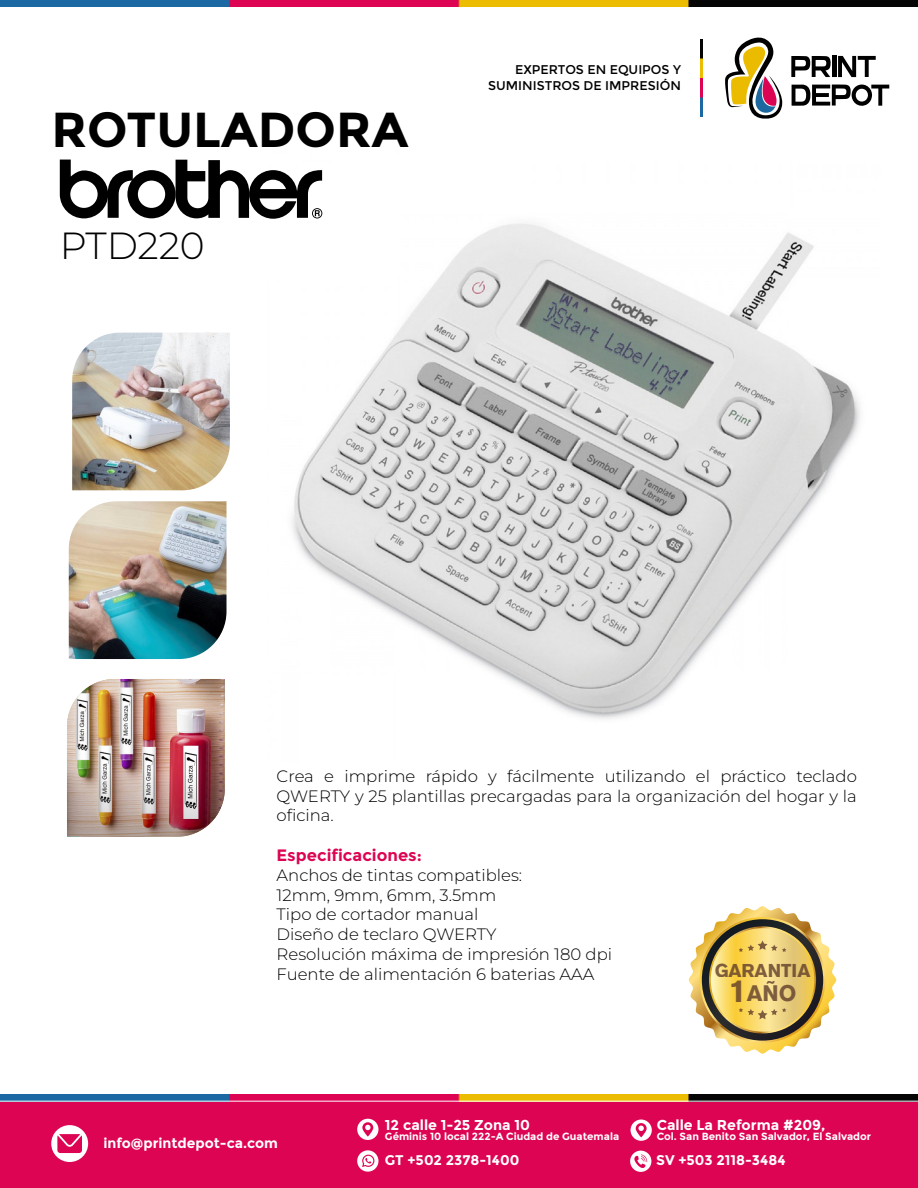
<style>
.page{position:relative;width:918px;height:1188px;background:#fff}
.page>*{position:absolute;margin:0;border:0;box-sizing:border-box;transform-origin:0 0}
.t1{font:700 49.05px "Montserrat";color:#000}
.t2{font:300 37.8px "Montserrat";letter-spacing:-.005em;color:#000}
.t3{font:700 22.35px "Akzidenz Grotesk BE";color:#603d2b}
.t4{font:700 18.45px "Akzidenz Grotesk BE";color:#603d2b}
.t5{font:300 16.5px/19.8px "Montserrat";color:#000;text-align:justify}
.t6{font:700 16.5px "Montserrat";color:#dd0553}
.t7{font:700 14.25px "Montserrat";color:#fff}
.t8{font:700 13.95px "Montserrat";color:#fff}
.t9{font:12.6px/15.1px "Montserrat";color:#000;text-align:right}
.t10{font:700 10.35px "Montserrat";color:#fff}
.s1{font-size:31.65px}
</style>
<div class="page">
<img style="left:292px;top:170px;width:569px;height:549px">
<div style="left:0;top:1096px;width:918px;height:92px;background:#dd0553"></div>
<svg style="left:51px;top:1125px;width:37px;height:37px"></svg>
<img style="left:0;top:1094px;width:918px;height:7px">
<img style="left:0;top:0;width:918px;height:7px">
<svg style="left:725px;top:37px;width:57px;height:82px"></svg>
<svg style="left:791px;top:56px;width:98px;height:50px"></svg>
<img style="left:700px;top:39px;width:3px;height:78px">
<hr style="left:0;top:1101px;width:918px;height:1px;background:#fff">
<svg style="left:689px;top:906px;width:147px;height:148px"></svg>
<svg style="left:60px;top:160px;width:262px;height:59px"></svg>
<img style="left:67px;top:679px;width:158px;height:158px">
<img style="left:69px;top:501px;width:158px;height:158px">
<img style="left:72px;top:333px;width:158px;height:157px">
<svg style="left:357px;top:1150px;width:21px;height:22px"></svg>
<svg style="left:630px;top:1151px;width:21px;height:21px"></svg>
<svg style="left:357px;top:1119px;width:21px;height:21px"></svg>
<svg style="left:631px;top:1120px;width:21px;height:21px"></svg>
<h1 class="t1" style="left:52px;top:100px;width:358px">ROTULADORA</h1>
<h2 class="t2" style="left:60px;top:220px;width:147px">PTD220</h2>
<p class="t9" style="left:488px;top:62px;width:194px">EXPERTOS EN EQUIPOS Y<br>SUMINISTROS DE IMPRESIÓN</p>
<p class="t5" style="left:277px;top:766px;width:582px">Crea e imprime rápido y fácilmente utilizando el práctico teclado QWERTY y 25 plantillas precargadas para la organización del hogar y la oficina.</p>
<p class="t6" style="left:277px;top:845px;width:147px">Especificaciones:</p>
<p class="t5" style="left:277px;top:865px;width:337px;text-align:left">Anchos de tintas compatibles:<br>12mm, 9mm, 6mm, 3.5mm<br>Tipo de cortador manual<br>Diseño de teclaro QWERTY<br>Resolución máxima de impresión 180 dpi<br>Fuente de alimentación 6 baterias AAA</p>
<p class="t4" style="left:715px;top:960px;width:97px">GARANTIA</p>
<h3 class="t3" style="left:729px;top:980px;width:69px"><span class="s1">1</span>AÑO</h3>
<p class="t8" style="left:103px;top:1134px;width:176px">info@printdepot-ca.com</p>
<p class="t7" style="left:385px;top:1117px;width:147px">12 calle 1-25 Zona 10</p>
<p class="t10" style="left:385px;top:1131px;width:236px">Géminis 10 local 222-A Ciudad de Guatemala</p>
<p class="t7" style="left:657px;top:1117px;width:170px">Calle La Reforma #209,</p>
<p class="t10" style="left:657px;top:1131px;width:216px">Col. San Benito San Salvador, El Salvador</p>
<p class="t8" style="left:385px;top:1152px;width:136px">GT +502 2378-1400</p>
<p class="t8" style="left:656px;top:1152px;width:131px">SV +503 2118-3484</p>
</div>
